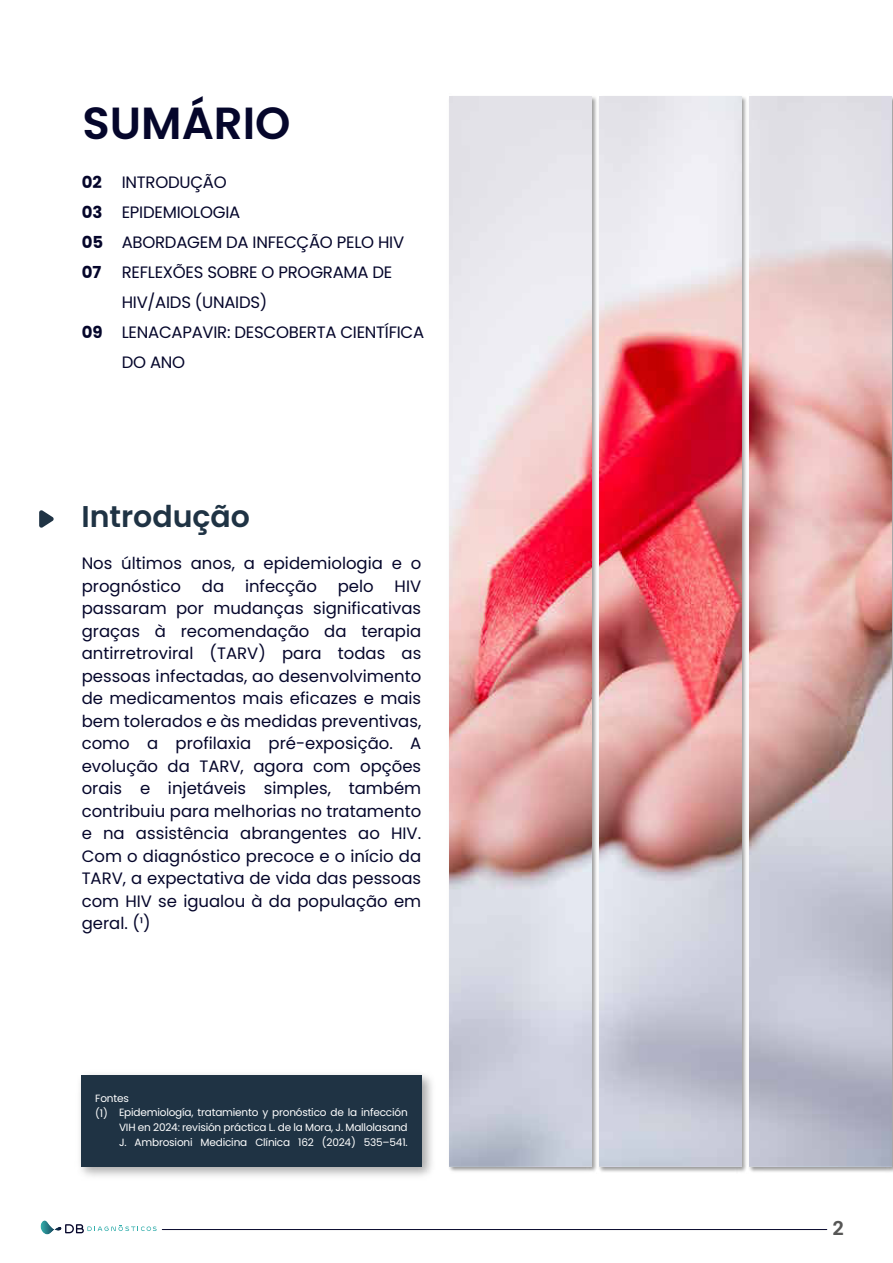
<style>
.page{position:relative;width:893px;height:1263px;background:#fff}
.page>*{position:absolute;margin:0;border:0;box-sizing:border-box;transform-origin:0 0}
.t1{font:600 45px "Poppins";color:#05062b}
.t2{font:600 30px "Poppins";color:#1f3344}
.t3{font:600 19.5px "Poppins";color:#575756}
.t4{font:16.5px/22.5px "Poppins";letter-spacing:-.015em;color:#05062b}
.t5{font:700 16.5px/30px "Poppins";color:#05062b;text-align:justify}
.t6{font:10.5px/15px "Poppins";letter-spacing:-.02em;color:#fff;text-align:justify}
</style>
<div class="page">
<svg style="left:41px;top:1220px;width:116px;height:14px"></svg>
<hr style="left:162px;top:1229px;width:665px;height:1px;background:#05062b">
<img style="left:80px;top:1074px;width:352px;height:103px">
<div style="left:81px;top:1075px;width:341px;height:91px;background:#1f3344"></div>
<svg style="left:39px;top:510px;width:15px;height:18px"></svg>
<img style="left:449px;top:96px;width:147px;height:1076px">
<img style="left:449px;top:97px;width:142px;height:1069px">
<img style="left:596px;top:96px;width:150px;height:1076px">
<img style="left:599px;top:97px;width:142px;height:1069px">
<img style="left:749px;top:96px;width:144px;height:1076px">
<img style="left:749px;top:97px;width:142px;height:1069px">
<h1 class="t1" style="left:82px;top:97px;width:210px">SUMÁRIO</h1>
<p class="t5" style="left:82px;top:169px;width:23px">02<br>03<br>05<br>07</p>
<p class="t5" style="left:82px;top:319px;width:22px">09</p>
<p class="t4" style="left:122px;top:167px;width:304px;line-height:30px">INTRODUÇÃO<br>EPIDEMIOLOGIA<br>ABORDAGEM DA INFECÇÃO PELO HIV<br>REFLEXÕES SOBRE O PROGRAMA DE<br>HIV/AIDS (UNAIDS)<br>LENACAPAVIR: DESCOBERTA CIENTÍFICA<br>DO ANO</p>
<h2 class="t2" style="left:81px;top:499px;width:170px">Introdução</h2>
<p class="t4" style="left:82px;top:552px;width:341px">Nos últimos anos, a epidemiologia e o prognóstico</p>
<p class="t4" style="left:202px;top:575px;width:24px">da</p>
<p class="t4" style="left:245px;top:575px;width:74px">infecção</p>
<p class="t4" style="left:338px;top:575px;width:38px">pelo</p>
<p class="t4" style="left:82px;top:575px;width:341px;text-align:justify;text-indent:313px">HIV passaram por mudanças significativas graças à recomendação da terapia antirretroviral (TARV) para todas as pessoas infectadas, ao desenvolvimento de medicamentos mais eficazes e mais bem tolerados e às medidas preventivas, como a profilaxia pré-exposição. A evolução da TARV, agora com opções orais e injetáveis simples, também contribuiu para melhorias no tratamento e na assistência abrangentes ao HIV.<br>Com o diagnóstico precoce e o início da TARV, a expectativa de vida das pessoas com HIV se igualou à da população em geral. (¹)</p>
<p class="t6" style="left:95px;top:1091px;width:35px">Fontes (1)</p>
<p class="t6" style="left:119px;top:1105px;width:290px">Epidemiología, tratamiento y pronóstico de la infección VIH en 2024: revisión práctica L. de la Mora, J. Mallolasand J. Ambrosioni Medicina Clínica 162 (2024) 535–541.</p>
<p class="t3" style="left:832px;top:1216px;width:13px">2</p>
</div>
